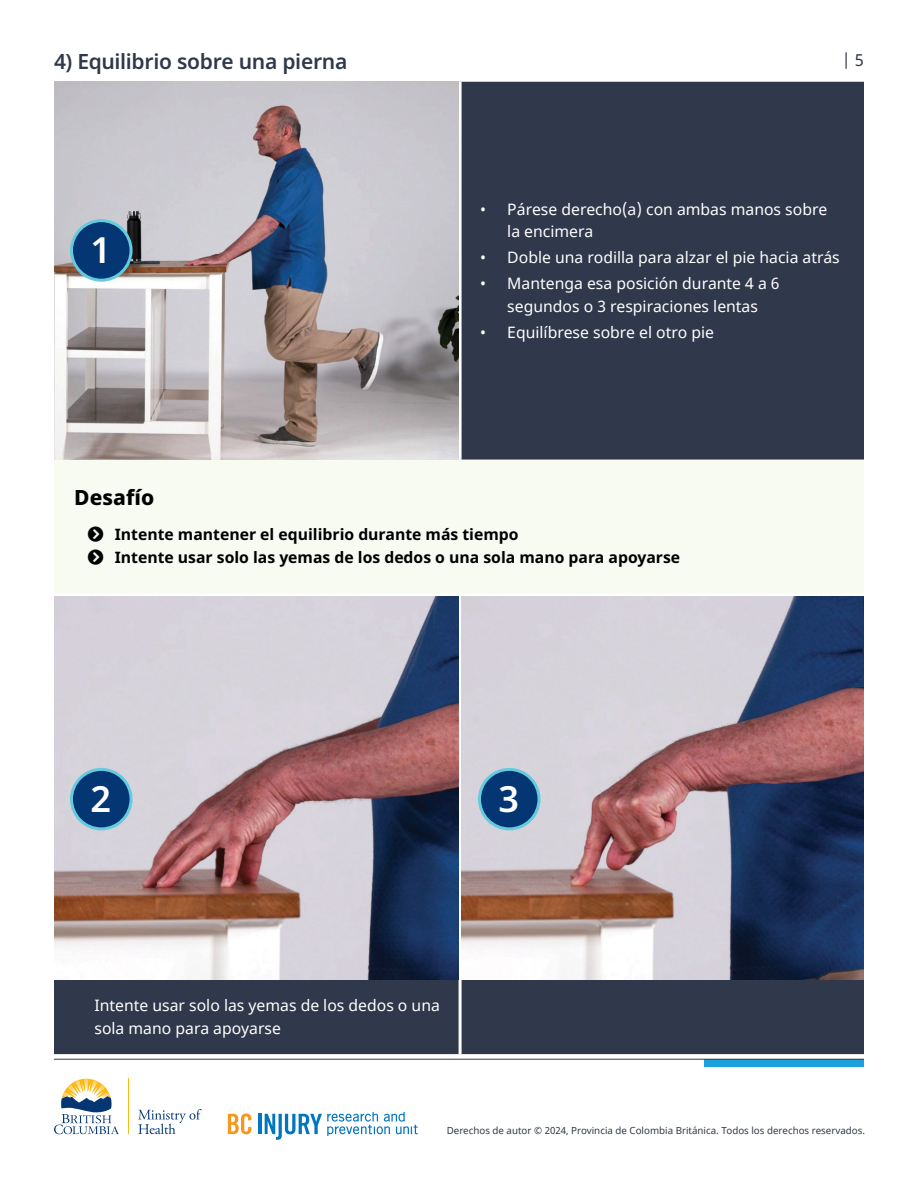
<style>
.page{position:relative;width:918px;height:1188px;background:#fff}
.page>*{position:absolute;margin:0;border:0;box-sizing:border-box;transform-origin:0 0}
.Heading_3_-_Noto_copy_no_side_bar{font:600 36px "Noto Sans";color:#fff}
.Heading_3_-_Noto_copy_no_side_bar-2{font:600 21px "Noto Sans";letter-spacing:-.015em;color:#30384b}
.Heading_4_-_Noto{font:800 21px "Noto Sans";color:#000}
.t1{font:16.5px "Noto Sans";color:#30384b}
.Body_-_Noto{font:15.75px/22.5px "Noto Sans";color:#fff}
.t2{font:700 15.75px "Noto Sans";color:#000}
.t3{font:9.75px "Noto Sans";color:#30384b}
</style>
<div class="page">
<div style="left:704px;top:1059px;width:160px;height:8px;background:#1da1dc"></div>
<svg style="left:228px;top:1113px;width:23px;height:21px"></svg>
<hr style="left:258px;top:1114px;width:3px;height:20px;background:#0076c0">
<svg style="left:265px;top:1112px;width:153px;height:28px"></svg>
<svg style="left:138px;top:1109px;width:64px;height:25px"></svg>
<svg style="left:54px;top:1079px;width:65px;height:55px"></svg>
<hr style="left:128px;top:1079px;width:1px;height:55px;background:#fdb913">
<hr style="left:54px;top:1059px;width:810px;height:1px;background:#30384b">
<div style="left:54px;top:82px;width:810px;height:972px;background:#30384b"></div>
<div style="left:54px;top:460px;width:810px;height:134px;background:#f8fbf2"></div>
<hr style="left:459px;top:82px;width:3px;height:378px;background:#fff">
<hr style="left:459px;top:980px;width:3px;height:74px;background:#fff">
<hr style="left:54px;top:594px;width:406px;height:3px;background:#fff">
<hr style="left:460px;top:594px;width:404px;height:3px;background:#fff">
<hr style="left:459px;top:597px;width:3px;height:383px;background:#fff">
<img style="left:54px;top:82px;width:405px;height:378px">
<img style="left:54px;top:597px;width:405px;height:383px">
<img style="left:462px;top:597px;width:402px;height:383px">
<div style="left:72px;top:221px;width:59px;height:59px;background:#043673;border-radius:50%"></div>
<div style="left:70px;top:219px;width:63px;height:63px;border:3px solid #64cade;border-radius:50%"></div>
<div style="left:72px;top:769px;width:59px;height:60px;background:#043673;border-radius:50%"></div>
<div style="left:70px;top:768px;width:63px;height:62px;border:3px solid #64cade;border-radius:50%"></div>
<div style="left:480px;top:769px;width:59px;height:60px;background:#043673;border-radius:50%"></div>
<div style="left:478px;top:768px;width:63px;height:62px;border:3px solid #64cade;border-radius:50%"></div>
<svg style="left:88px;top:527px;width:15px;height:15px"></svg>
<svg style="left:88px;top:549px;width:15px;height:16px"></svg>
<p class="Heading_3_-_Noto_copy_no_side_bar-2" style="left:54px;top:47px;width:295px">4) Equilibrio sobre una pierna</p>
<p class="Heading_3_-_Noto_copy_no_side_bar" style="left:90px;top:225px;width:22px">1</p>
<p class="t1" style="left:842px;top:48px;width:24px">| 5</p>
<p class="Body_-_Noto" style="left:507px;top:198px;width:321px;text-indent:-27px">• Párese derecho(a) con ambas manos sobre la encimera</p>
<p class="Body_-_Noto" style="left:480px;top:247px;width:361px">• Doble una rodilla para alzar el pie hacia atrás</p>
<p class="Body_-_Noto" style="left:480px;top:273px;width:301px;text-align:center">• Mantenga esa posición durante 4 a 6 segundos o 3 respiraciones lentas</p>
<p class="Body_-_Noto" style="left:480px;top:321px;width:235px">• Equilíbrese sobre el otro pie</p>
<p class="Heading_4_-_Noto" style="left:74px;top:482px;width:81px">Desafío</p>
<p class="t2" style="left:115px;top:524px;width:405px">Intente mantener el equilibrio durante más tiempo</p>
<p class="t2" style="left:115px;top:546px;width:567px">Intente usar solo las yemas de los dedos o una sola mano para apoyarse</p>
<p class="Heading_3_-_Noto_copy_no_side_bar" style="left:90px;top:774px;width:22px">2</p>
<p class="Heading_3_-_Noto_copy_no_side_bar" style="left:498px;top:774px;width:22px">3</p>
<p class="Body_-_Noto" style="left:94px;top:995px;width:347px">Intente usar solo las yemas de los dedos o una sola mano para apoyarse</p>
<p class="t3" style="left:447px;top:1124px;width:420px">Derechos de autor © 2024, Provincia de Colombia Británica. Todos los derechos reservados.</p>
</div>
